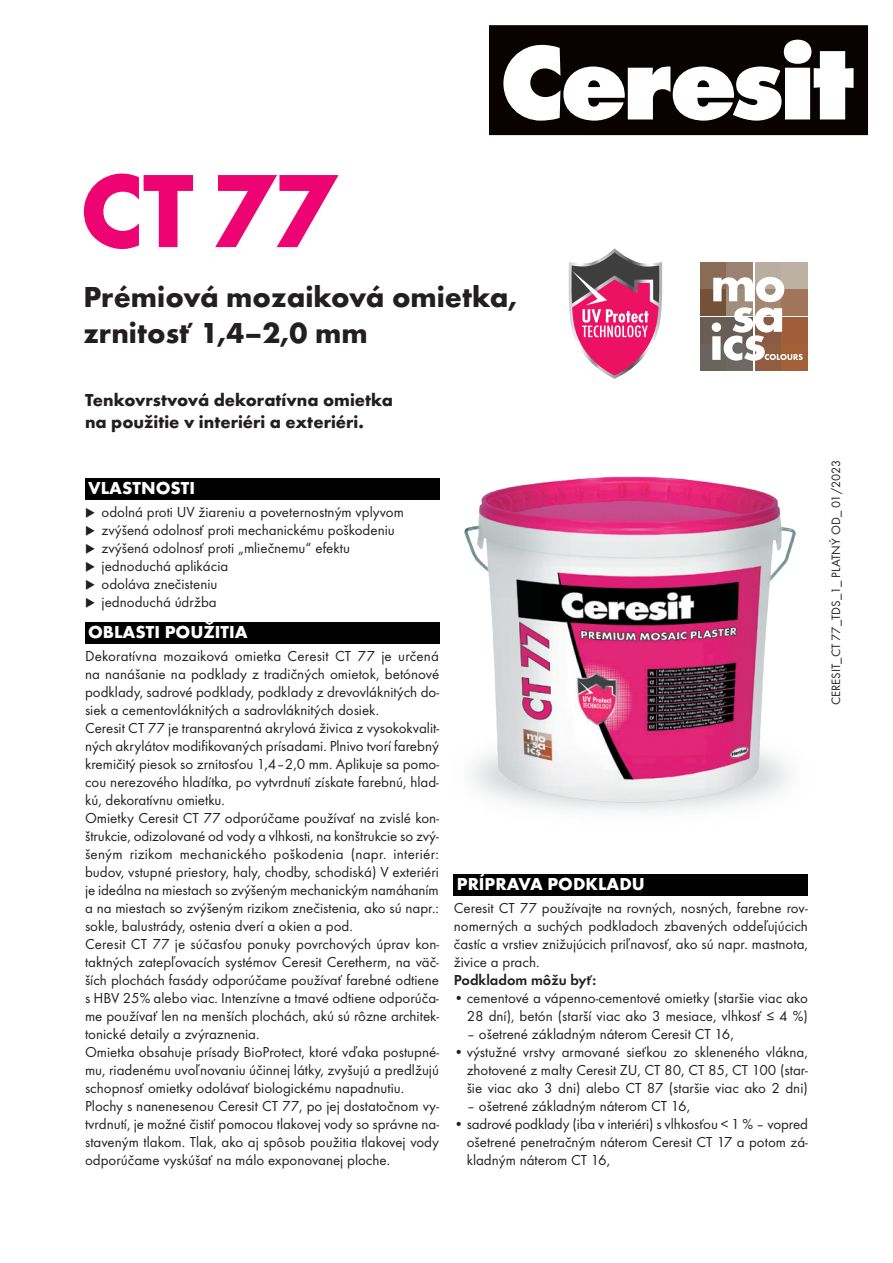
<style>
.page{position:relative;width:893px;height:1263px;background:#fff}
.page>*{position:absolute;margin:0;border:0;box-sizing:border-box;transform-origin:0 0}
.t1{font:700 108px "Futura TOT";color:#ed0372}
.t2{font:700 30px/36px "Futura TOT";color:#231f20}
.t3{font:700 18px/21.6px "Futura TOT";color:#231f20}
.t4{font:700 18px "Futura TOT";color:#fff}
.t5{font:15px/18px "Futura TOT";color:#231f20;text-align:justify}
.t6{font:600 15px "Futura TOT";color:#231f20}
.t7{font:12.6px "Futura TOT";color:#231f20}
</style>
<div class="page">
<img style="left:437px;top:476px;width:359px;height:335px">
<div style="left:85px;top:478px;width:354px;height:21px;background:#010101"></div>
<div style="left:85px;top:622px;width:354px;height:21px;background:#010101"></div>
<div style="left:454px;top:874px;width:354px;height:21px;background:#010101"></div>
<div style="left:489px;top:25px;width:379px;height:110px;background:#080302"></div>
<svg style="left:503px;top:40px;width:351px;height:81px"></svg>
<div style="left:700px;top:262px;width:26px;height:27px;background:#8a6b55"></div>
<div style="left:726px;top:262px;width:27px;height:27px;background:#9a8171"></div>
<div style="left:700px;top:289px;width:26px;height:26px;background:#745238"></div>
<div style="left:755px;top:262px;width:26px;height:27px;background:#b8ad9e"></div>
<div style="left:781px;top:262px;width:27px;height:27px;background:#bcb1a3"></div>
<div style="left:781px;top:289px;width:27px;height:26px;background:#a1755a"></div>
<div style="left:700px;top:317px;width:26px;height:27px;background:#6a5d54"></div>
<div style="left:700px;top:344px;width:26px;height:26px;background:#6a635e"></div>
<div style="left:726px;top:344px;width:27px;height:26px;background:#6c6864"></div>
<div style="left:781px;top:317px;width:27px;height:27px;background:#a05d38"></div>
<div style="left:755px;top:344px;width:26px;height:26px;background:#905d40"></div>
<div style="left:781px;top:344px;width:27px;height:26px;background:#a26039"></div>
<svg style="left:712px;top:277px;width:91px;height:84px"></svg>
<svg style="left:568px;top:248px;width:95px;height:131px"></svg>
<h1 class="t1" style="left:80px;top:144px;width:259px">CT 77</h1>
<h2 class="t2" style="left:83px;top:278px;width:436px">Prémiová mozaiková omietka, zrnitosť 1,4–2,0 mm</h2>
<p class="t3" style="left:85px;top:389px;width:309px">Tenkovrstvová dekoratívna omietka na použitie v interiéri a exteriéri.</p>
<p class="t4" style="left:88px;top:477px;width:109px">VLASTNOSTI</p>
<p class="t5" style="left:85px;top:503px;width:320px">◆ odolná proti UV žiareniu a poveternostným vplyvom</p>
<p class="t5" style="left:85px;top:521px;width:311px">◆ zvýšená odolnosť proti mechanickému poškodeniu</p>
<p class="t5" style="left:85px;top:539px;width:266px">◆ zvýšená odolnosť proti „mliečnemu“ efektu</p>
<p class="t5" style="left:85px;top:557px;width:145px">◆ jednoduchá aplikácia</p>
<p class="t5" style="left:85px;top:575px;width:134px">◆ odoláva znečisteniu</p>
<p class="t5" style="left:85px;top:593px;width:133px">◆ jednoduchá údržba</p>
<p class="t4" style="left:88px;top:621px;width:161px">OBLASTI POUŽITIA</p>
<p class="t5" style="left:85px;top:647px;width:356px;text-align:left">Dekoratívna mozaiková omietka Ceresit CT 77 je určená na nanášanie na podklady z tradičných omietok, betónové podklady, sadrové podklady, podklady z drevovláknitých do&shy;siek a cementovláknitých a sadrovláknitých dosiek.<br>Ceresit CT 77 je transparentná akrylová živica z vysokokvalit&shy;ných akrylátov modifikovaných prísadami. Plnivo tvorí farebný kremičitý piesok so zrnitosťou 1,4–2,0 mm. Aplikuje sa pomo&shy;cou nerezového hladítka, po vytvrdnutí získate farebnú, hlad&shy;kú, dekoratívnu omietku.<br>Omietky Ceresit CT 77 odporúčame používať na zvislé kon&shy;štrukcie, odizolované od vody a vlhkosti, na konštrukcie so zvý&shy;šeným rizikom mechanického poškodenia (napr. interiér: budov, vstupné priestory, haly, chodby, schodiská) V exteriéri je ideálna na miestach so zvýšeným mechanickým namáhaním a na miestach so zvýšeným rizikom znečistenia, ako sú napr.: sokle, balustrády, ostenia dverí a okien a pod.<br>Ceresit CT 77 je súčasťou ponuky povrchových úprav kon&shy;taktných zatepľovacích systémov Ceresit Ceretherm, na väč&shy;ších plochách fasády odporúčame používať farebné odtiene s HBV 25% alebo viac. Intenzívne a tmavé odtiene odporúča&shy;me používať len na menších plochách, akú sú rôzne architek&shy;tonické detaily a zvýraznenia.<br>Omietka obsahuje prísady BioProtect, ktoré vďaka postupné&shy;mu, riadenému uvoľnovaniu účinnej látky, zvyšujú a predlžujú schopnosť omietky odolávať biologickému napadnutiu.<br>Plochy s nanenesenou Ceresit CT 77, po jej dostatočnom vy&shy;tvrdnutí, je možné čistiť pomocou tlakovej vody so správne na&shy;staveným tlakom. Tlak, ako aj spôsob použitia tlakovej vody odporúčame vyskúšať na málo exponovanej ploche.</p>
<p class="t4" style="left:457px;top:873px;width:189px">PRÍPRAVA PODKLADU</p>
<p class="t5" style="left:454px;top:899px;width:355px">Ceresit CT 77 používajte na rovných, nosných, farebne rov&shy;nomerných a suchých podkladoch zbavených oddeľujúcich častíc a vrstiev znižujúcich priľnavosť, ako sú napr. mastnota, živice a prach.</p>
<p class="t6" style="left:454px;top:971px;width:144px">Podkladom môžu byť:</p>
<p class="t5" style="left:454px;top:989px;width:356px;text-align:right">• cementové a vápenno-cementové omietky (staršie viac ako<br>28 dní), betón (starší viac ako 3 mesiace, vlhkosť ≤ 4 %)</p>
<p class="t5" style="left:467px;top:1025px;width:269px">– ošetrené základným náterom Ceresit CT 16,</p>
<p class="t5" style="left:467px;top:1043px;width:343px;text-indent:-13px">• výstužné vrstvy armované sieťkou zo skleneného vlákna, zhotovené z malty Ceresit ZU, CT 80, CT 85, CT 100 (star&shy;šie viac ako 3 dni) alebo CT 87 (staršie viac ako 2 dni)</p>
<p class="t5" style="left:467px;top:1097px;width:225px">– ošetrené základným náterom CT 16,</p>
<p class="t5" style="left:467px;top:1115px;width:343px;text-indent:-13px">• sadrové podklady (iba v interiéri) s vlhkosťou &lt; 1 % – vopred ošetrené penetračným náterom Ceresit CT 17 a potom zá&shy;kladným náterom CT 16,</p>
<p class="t7" style="left:828px;top:705px;width:247px;rotate:-90deg">CERESIT_CT 77_TDS_1_ PLATNÝ OD_ 01/2023</p>
</div>
